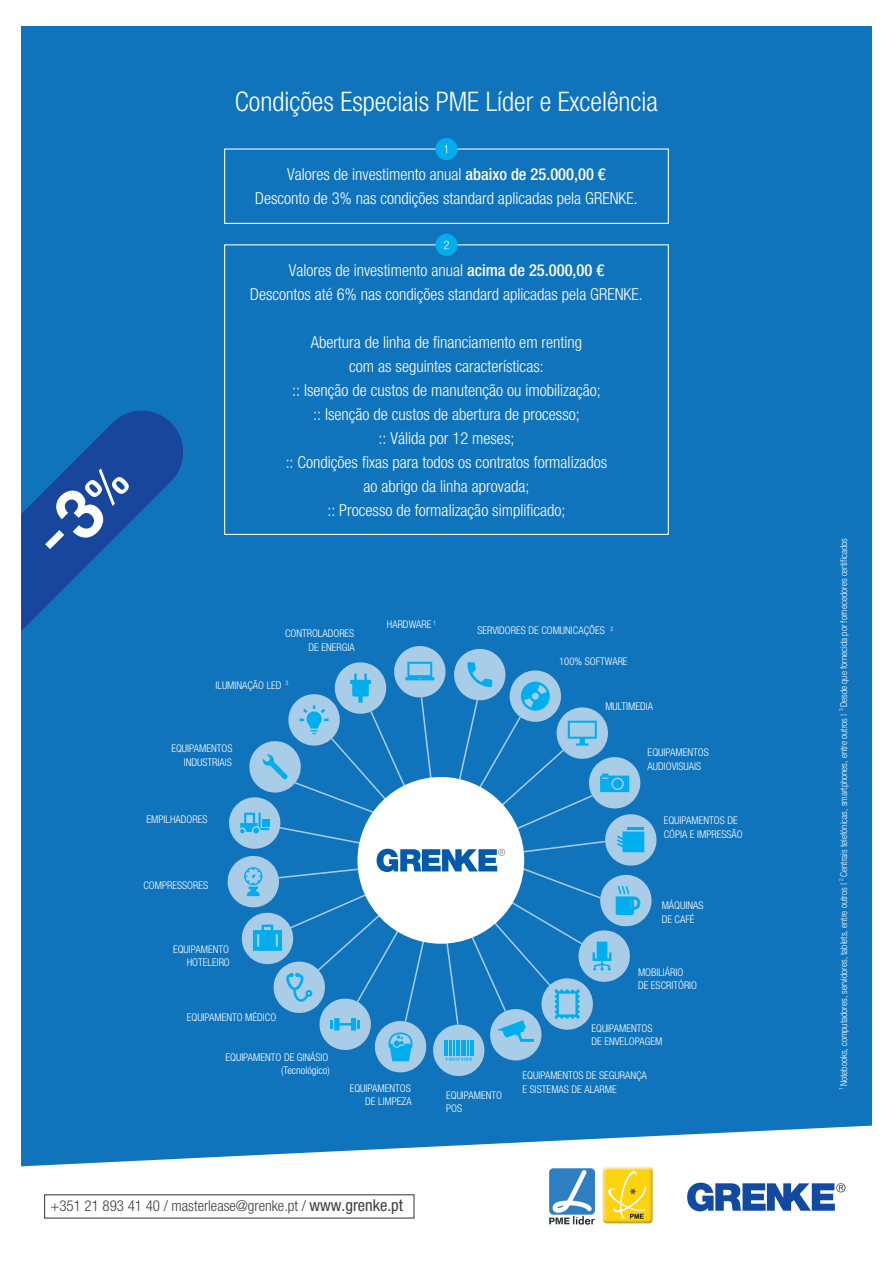
<style>
.page{position:relative;width:893px;height:1263px;background:#fff}
.page>*{position:absolute;margin:0;border:0;box-sizing:border-box;transform-origin:0 0}
.t1{font:300 condensed 27px "Helvetica Neue LT Std";color:#fff}
.t2{font:300 condensed 16.5px/24px "Helvetica Neue LT Std";color:#fff;text-align:center}
.t3{font:300 condensed 15px "Helvetica Neue LT Std";color:#3e3e3f}
.t4{font:300 condensed 10.65px/13.6px "Helvetica Neue LT Std";color:#fff}
.t5{font:300 condensed 9.45px "Helvetica Neue LT Std";color:#fff}
.s1{font-weight:500}
.s2{font-weight:400;font-size:16.35px}
</style>
<div class="page">
<div style="left:21px;top:26px;width:851px;height:1211px;background:#1074bc"></div>
<div style="left:224px;top:149px;width:445px;height:75px;border:1px solid #fff"></div>
<div style="left:224px;top:244px;width:445px;height:291px;border:1px solid #fff"></div>
<svg style="left:21px;top:410px;width:162px;height:221px"></svg>
<div style="left:435px;top:138px;width:22px;height:22px;background:#00aeef;border-radius:50%"></div>
<div style="left:435px;top:234px;width:22px;height:22px;background:#00aeef;border-radius:50%"></div>
<svg style="left:444px;top:241px;width:5px;height:8px"></svg>
<svg style="left:21px;top:1125px;width:851px;height:112px;fill:#fff"></svg>
<div style="left:44px;top:1194px;width:371px;height:24px;border:1px solid #3e3e3f"></div>
<svg style="left:687px;top:1183px;width:158px;height:28px;background:#6187bf"></svg>
<img style="left:538px;top:1158px;width:120px;height:75px">
<svg style="left:228px;top:646px;width:429px;height:430px"></svg>
<h1 class="t1" style="left:235px;top:86px;width:425px">Condições Especiais PME Líder e Excelência</h1>
<p class="t2" style="left:255px;top:162px;width:384px">Valores de investimento anual <span class="s1">abaixo de 25.000,00 €<br></span>Desconto de 3% nas condições standard aplicadas pela GRENKE.</p>
<p class="t2" style="left:250px;top:258px;width:394px">Valores de investimento anual <span class="s1">acima de 25.000,00 €<br></span>Descontos até 6% nas condições standard aplicadas pela GRENKE.</p>
<p class="t2" style="left:286px;top:330px;width:323px">Abertura de linha de financiamento em renting<br>com as seguintes características:<br>:: Isenção de custos de manutenção ou imobilização;<br>:: Isenção de custos de abertura de processo;<br>:: Válida por 12 meses;<br>:: Condições fixas para todos os contratos formalizados ao abrigo da linha aprovada;<br>:: Processo de formalização simplificado;</p>
<p class="t4" style="left:285px;top:626px;width:71px;text-align:right">CONTROLADORES<br>DE ENERGIA</p>
<p class="t4" style="left:216px;top:678px;width:75px">ILUMINAÇÃO LED <sup>3</sup></p>
<p class="t4" style="left:171px;top:741px;width:63px;text-align:right">EQUIPAMENTOS<br>INDUSTRIAIS</p>
<p class="t4" style="left:387px;top:617px;width:51px">HARDWARE <sup>1</sup></p>
<p class="t4" style="left:477px;top:624px;width:137px">SERVIDORES DE COMUNICAÇÕES <sup>2</sup></p>
<p class="t4" style="left:559px;top:655px;width:70px">100% SOFTWARE</p>
<p class="t4" style="left:605px;top:699px;width:49px">MULTIMEDIA</p>
<p class="t4" style="left:648px;top:745px;width:63px">EQUIPAMENTOS<br>AUDIOVISUAIS</p>
<p class="t4" style="left:147px;top:812px;width:62px">EMPILHADORES</p>
<p class="t4" style="left:143px;top:878px;width:66px">COMPRESSORES</p>
<p class="t4" style="left:173px;top:942px;width:58px;text-align:right">EQUIPAMENTO<br>HOTELEIRO</p>
<p class="t4" style="left:187px;top:1010px;width:91px">EQUIPAMENTO MÉDICO</p>
<p class="t4" style="left:225px;top:1050px;width:106px;text-align:right">EQUIPAMENTO DE GINÁSIO (Tecnológico)</p>
<p class="t4" style="left:350px;top:1081px;width:64px;text-align:right">EQUIPAMENTOS<br>DE LIMPEZA</p>
<p class="t4" style="left:664px;top:813px;width:81px">EQUIPAMENTOS DE<br>CÓPIA E IMPRESSÃO</p>
<p class="t4" style="left:446px;top:1088px;width:58px">EQUIPAMENTO<br>POS</p>
<p class="t4" style="left:662px;top:898px;width:43px">MÁQUINAS<br>DE CAFÉ</p>
<p class="t4" style="left:638px;top:965px;width:61px">MOBILIÁRIO<br>DE ESCRITÓRIO</p>
<p class="t4" style="left:591px;top:1021px;width:72px">EQUIPAMENTOS<br>DE ENVELOPAGEM</p>
<p class="t4" style="left:523px;top:1069px;width:126px">EQUIPAMENTOS DE SEGURANÇA<br>E SISTEMAS DE ALARME</p>
<p class="t3" style="left:50px;top:1197px;width:354px">+351 21 893 41 40 / masterlease@grenke.pt / <span class="s2">www.grenke.pt</span></p>
<p class="t5" style="left:838px;top:1090px;width:554px;rotate:-90deg"><sup>1</sup> Notebooks, computadores, servidores, tablets, entre outros | <sup>2</sup> Centrais telefónicas, smartphones, entre outros | <sup>3</sup> Desde que fornecida por fornecedores certificados</p>
</div>
